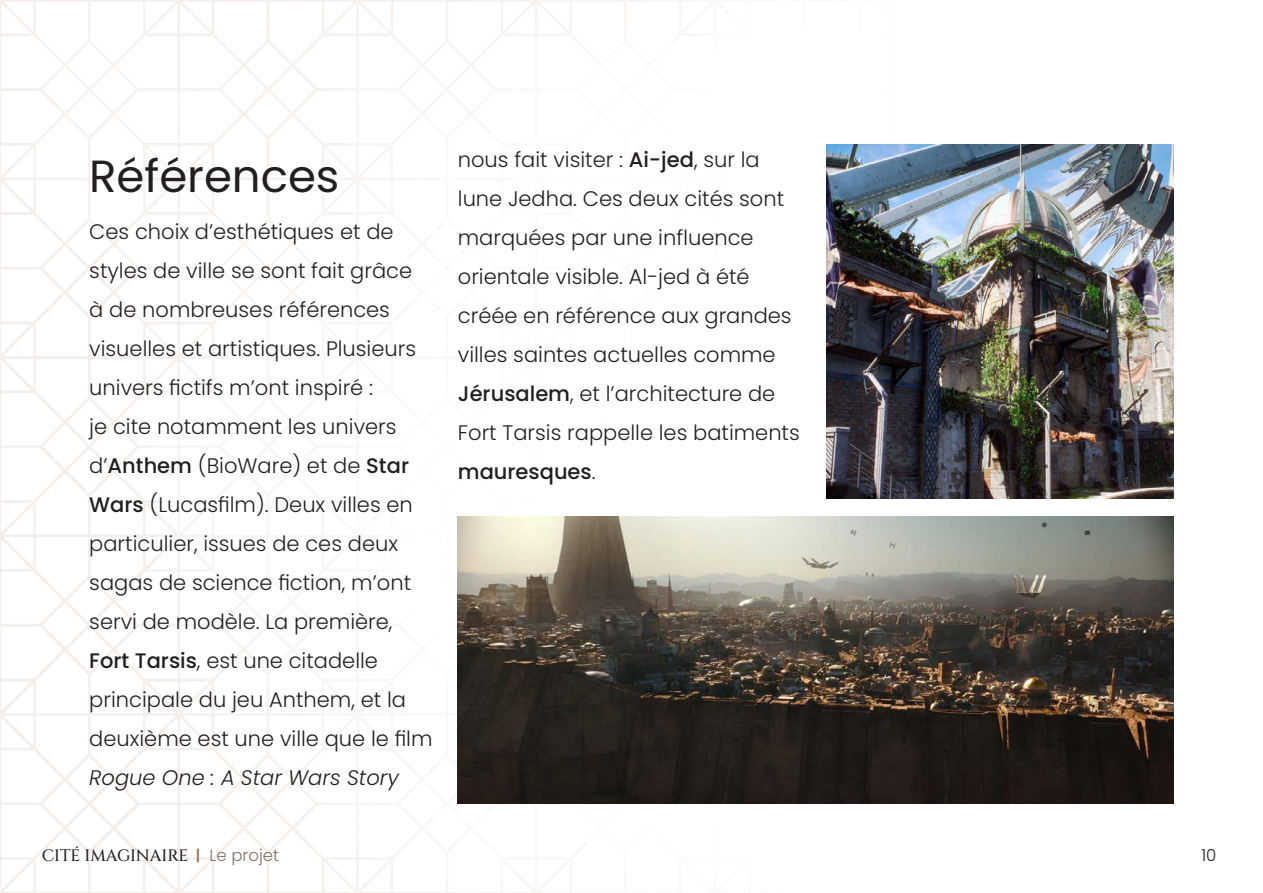
<style>
.page{position:relative;width:1263px;height:893px;background:#fff}
.page>*{position:absolute;margin:0;border:0;box-sizing:border-box;transform-origin:0 0}
.titre_sous_chapitre{font:45px "Poppins";color:#231f20}
.t1{font:300 21px/39px "Poppins";color:#231f20}
.t2{font:500 16.5px "Cinzel";color:#231f20}
.t3{font:300 16.5px "Poppins";color:#231f20}
.s1{font-weight:500}
.s2{font-style:italic}
.s3{font-family:"Barlow";font-weight:600;color:#9e704a}
.s4{font-family:"Poppins";font-weight:300;color:#807164}
</style>
<div class="page">
<img style="left:0;top:0;width:893px;height:893px">
<img style="left:826px;top:145px;width:348px;height:353px">
<img style="left:458px;top:517px;width:716px;height:287px">
<p class="titre_sous_chapitre" style="left:89px;top:150px;width:252px">Références</p>
<p class="t1" style="left:89px;top:213px;width:345px">Ces choix d’esthétiques et de styles de ville se sont fait grâce<br>à de nombreuses références visuelles et artistiques. Plusieurs univers fictifs m’ont inspiré :<br>je cite notamment les univers d’<span class="s1">Anthem</span> (BioWare) et de <span class="s1">Star<br>Wars</span> (Lucasfilm). Deux villes en particulier, issues de ces deux sagas de science fiction, m’ont servi de modèle. La première,<br><span class="s1">Fort Tarsis</span>, est une citadelle principale du jeu Anthem, et la deuxième est une ville que le film<br><span class="s2">Rogue One : A Star Wars Story</span></p>
<p class="t1" style="left:458px;top:140px;width:343px">nous fait visiter : <span class="s1">Ai-jed</span>, sur la lune Jedha. Ces deux cités sont marquées par une influence orientale visible. Al-jed à été créée en référence aux grandes villes saintes actuelles comme<br><span class="s1">Jérusalem</span>, et l’architecture de<br>Fort Tarsis rappelle les batiments <span class="s1">mauresques</span>.</p>
<p class="t2" style="left:42px;top:845px;width:239px">CITÉ IMAGINAIRE <span class="s3">|</span> <span class="s4">Le projet</span></p>
<p class="t3" style="left:1201px;top:846px;width:16px">10</p>
</div>
